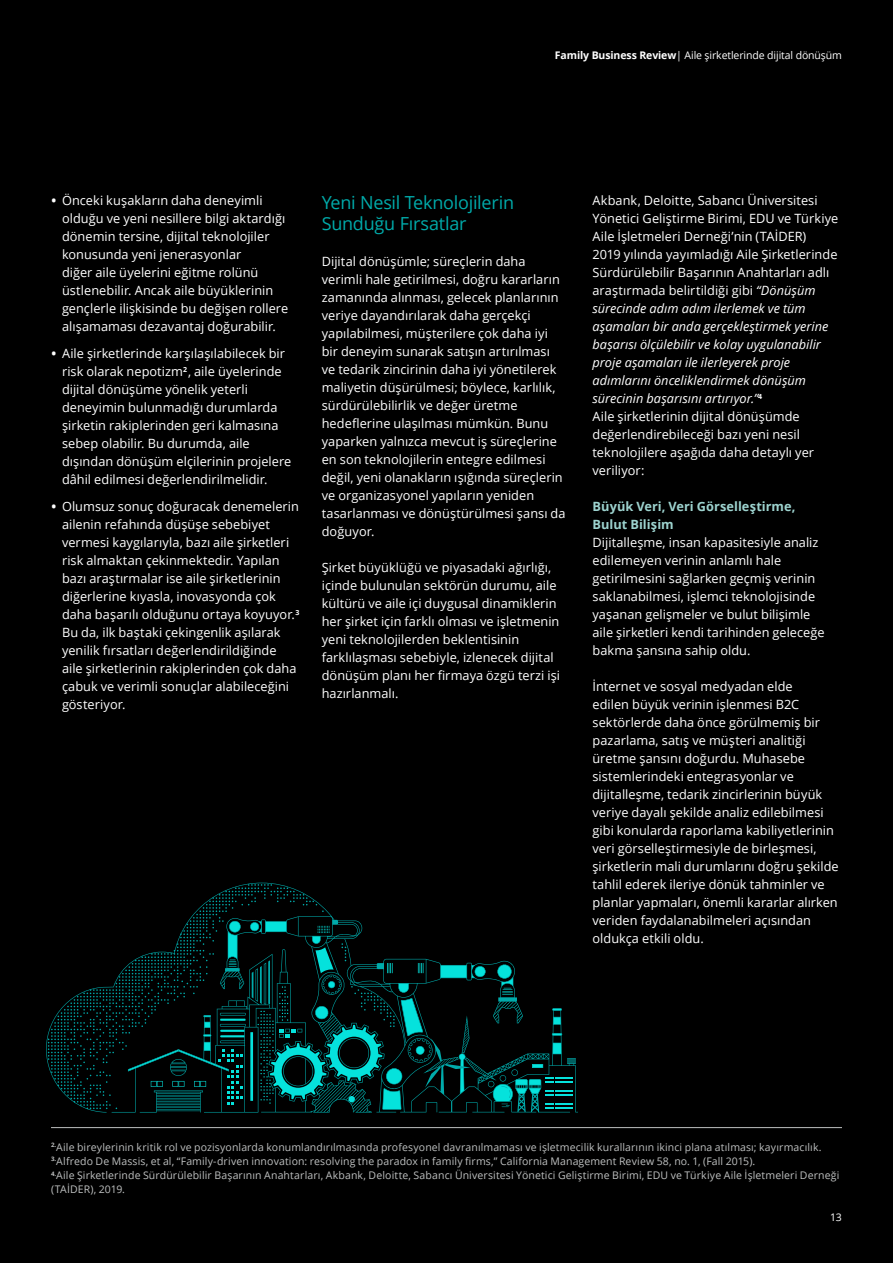
<style>
.page{position:relative;width:893px;height:1263px;background:#000}
.page>*{position:absolute;margin:0;border:0;box-sizing:border-box;transform-origin:0 0}
.t1{font:18px/21px "Open Sans";letter-spacing:-.015em;color:#00abaa}
.t2{font:12.75px/18px "Open Sans";letter-spacing:.005em;color:#fff}
.t3{font:700 12.75px/18px "Open Sans";letter-spacing:.005em;color:#9dd3cf}
.t4{font:10.5px/14.2px "Open Sans";letter-spacing:.01em;color:#bec0c0}
.t5{font:10.5px "Open Sans";letter-spacing:-.01em;color:#fff}
.s1{font-weight:700}
.s2{font-style:italic}
</style>
<div class="page">
<hr style="left:51px;top:1127px;width:791px;height:1px;background:#bec0c0">
<svg style="left:48px;top:884px;width:525px;height:228px"></svg>
<p class="t5" style="left:555px;top:48px;width:289px"><span class="s1">Family Business Review</span>| Aile şirketlerinde dijital dönüşüm</p>
<p class="t2" style="left:62px;top:191px;width:228px;text-indent:-11px"><span class="s1">•</span> Önceki kuşakların daha deneyimli olduğu ve yeni nesillere bilgi aktardığı dönemin tersine, dijital teknolojiler konusunda yeni jenerasyonlar<br>diğer aile üyelerini eğitme rolünü üstlenebilir. Ancak aile büyüklerinin gençlerle ilişkisinde bu değişen rollere alışamaması dezavantaj doğurabilir.</p>
<p class="t2" style="left:62px;top:344px;width:231px;text-indent:-11px"><span class="s1">•</span> Aile şirketlerinde karşılaşılabilecek bir risk olarak nepotizm<sup>2</sup>, aile üyelerinde dijital dönüşüme yönelik yeterli deneyimin bulunmadığı durumlarda şirketin rakiplerinden geri kalmasına sebep olabilir. Bu durumda, aile dışından dönüşüm elçilerinin projelere dâhil edilmesi değerlendirilmelidir.</p>
<p class="t2" style="left:62px;top:497px;width:239px;text-indent:-11px"><span class="s1">•</span> Olumsuz sonuç doğuracak denemelerin ailenin refahında düşüşe sebebiyet vermesi kaygılarıyla, bazı aile şirketleri risk almaktan çekinmektedir. Yapılan bazı araştırmalar ise aile şirketlerinin diğerlerine kıyasla, inovasyonda çok daha başarılı olduğunu ortaya koyuyor.<sup>3<br></sup>Bu da, ilk baştaki çekingenlik aşılarak yenilik fırsatları değerlendirildiğinde aile şirketlerinin rakiplerinden çok daha çabuk ve verimli sonuçlar alabileceğini gösteriyor.</p>
<h1 class="t1" style="left:322px;top:191px;width:194px">Yeni Nesil Teknolojilerin<br>Sunduğu Fırsatlar</h1>
<p class="t2" style="left:322px;top:252px;width:245px">Dijital dönüşümle; süreçlerin daha verimli hale getirilmesi, doğru kararların zamanında alınması, gelecek planlarının veriye dayandırılarak daha gerçekçi yapılabilmesi, müşterilere çok daha iyi bir deneyim sunarak satışın artırılması ve tedarik zincirinin daha iyi yönetilerek maliyetin düşürülmesi; böylece, karlılık, sürdürülebilirlik ve değer üretme hedeflerine ulaşılması mümkün. Bunu yaparken yalnızca mevcut iş süreçlerine en son teknolojilerin entegre edilmesi değil, yeni olanakların ışığında süreçlerin ve organizasyonel yapıların yeniden tasarlanması ve dönüştürülmesi şansı da doğuyor.</p>
<p class="t2" style="left:322px;top:558px;width:240px">Şirket büyüklüğü ve piyasadaki ağırlığı, içinde bulunulan sektörün durumu, aile kültürü ve aile içi duygusal dinamiklerin her şirket için farklı olması ve işletmenin yeni teknolojilerden beklentisinin farklılaşması sebebiyle, izlenecek dijital dönüşüm planı her firmaya özgü terzi işi hazırlanmalı.</p>
<p class="t2" style="left:592px;top:191px;width:247px">Akbank, Deloitte, Sabancı Üniversitesi Yönetici Geliştirme Birimi, EDU ve Türkiye Aile İşletmeleri Derneği’nin (TAİDER)<br>2019 yılında yayımladığı Aile Şirketlerinde Sürdürülebilir Başarının Anahtarları adlı araştırmada belirtildiği gibi <span class="s2">“Dönüşüm sürecinde adım adım ilerlemek ve tüm aşamaları bir anda gerçekleştirmek yerine başarısı ölçülebilir ve kolay uygulanabilir proje aşamaları ile ilerleyerek proje adımlarını önceliklendirmek dönüşüm sürecinin başarısını artırıyor.”</span><sup>4<br></sup>Aile şirketlerinin dijital dönüşümde değerlendirebileceği bazı yeni nesil teknolojilere aşağıda daha detaylı yer veriliyor:</p>
<p class="t3" style="left:592px;top:497px;width:205px">Büyük Veri, Veri Görselleştirme,<br>Bulut Bilişim</p>
<p class="t2" style="left:592px;top:533px;width:234px">Dijitalleşme, insan kapasitesiyle analiz edilemeyen verinin anlamlı hale getirilmesini sağlarken geçmiş verinin saklanabilmesi, işlemci teknolojisinde yaşanan gelişmeler ve bulut bilişimle aile şirketleri kendi tarihinden geleceğe bakma şansına sahip oldu.</p>
<p class="t2" style="left:592px;top:677px;width:248px">İnternet ve sosyal medyadan elde<br>edilen büyük verinin işlenmesi B2C sektörlerde daha önce görülmemiş bir pazarlama, satış ve müşteri analitiği üretme şansını doğurdu. Muhasebe sistemlerindeki entegrasyonlar ve dijitalleşme, tedarik zincirlerinin büyük veriye dayalı şekilde analiz edilebilmesi gibi konularda raporlama kabiliyetlerinin veri görselleştirmesiyle de birleşmesi, şirketlerin mali durumlarını doğru şekilde tahlil ederek ileriye dönük tahminler ve planlar yapmaları, önemli kararlar alırken veriden faydalanabilmeleri açısından oldukça etkili oldu.</p>
<p class="t4" style="left:51px;top:1139px;width:790px"><sup>2.</sup>Aile bireylerinin kritik rol ve pozisyonlarda konumlandırılmasında profesyonel davranılmaması ve işletmecilik kurallarının ikinci plana atılması; kayırmacılık.<br><sup>3.</sup>Alfredo De Massis, et al, “Family-driven innovation: resolving the paradox in family firms,” California Management Review 58, no. 1, (Fall 2015).<br><sup>4.</sup>Aile Şirketlerinde Sürdürülebilir Başarının Anahtarları, Akbank, Deloitte, Sabancı Üniversitesi Yönetici Geliştirme Birimi, EDU ve Türkiye Aile İşletmeleri Derneği (TAİDER), 2019.</p>
<p class="t5" style="left:830px;top:1210px;width:13px">13</p>
</div>
